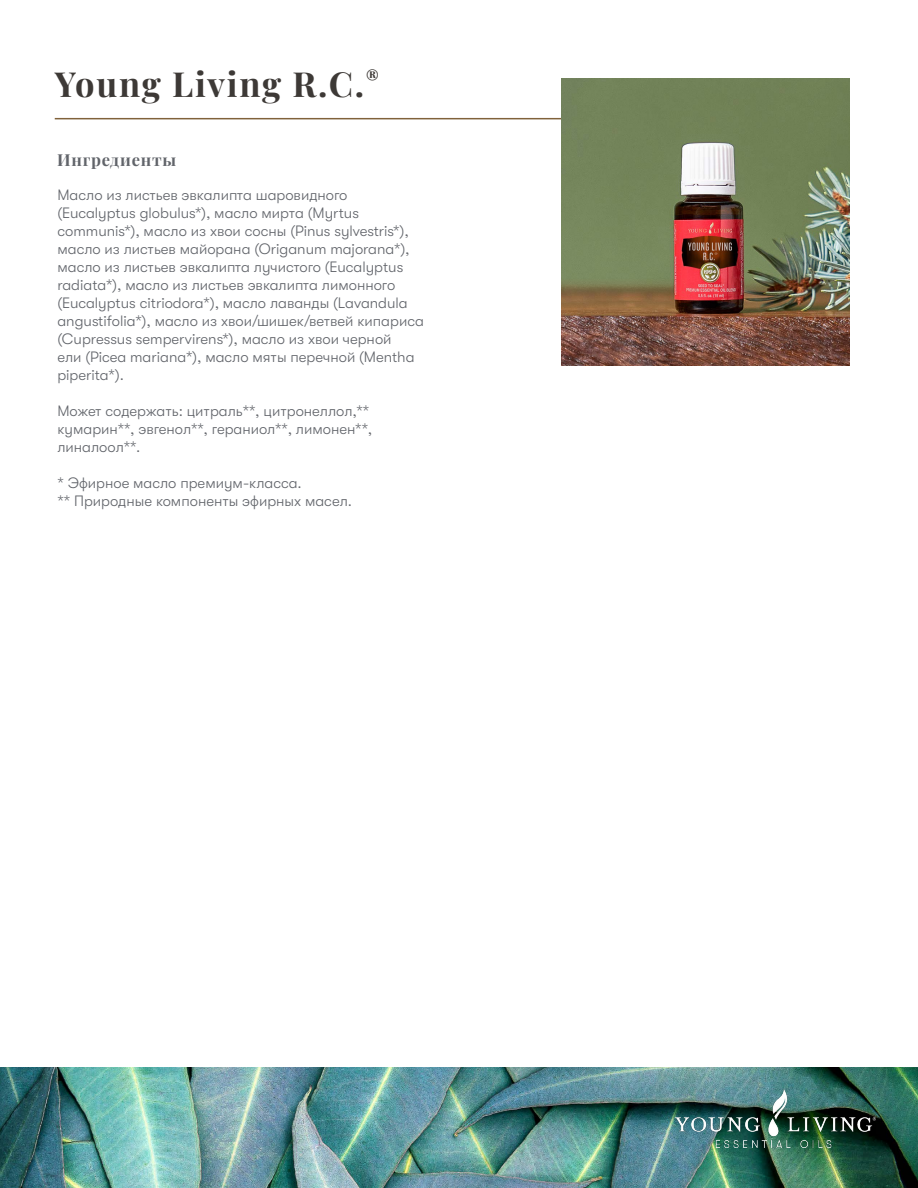
<style>
.page{position:relative;width:918px;height:1188px;background:#fff}
.page>*{position:absolute;margin:0;border:0;box-sizing:border-box;transform-origin:0 0}
.t1{font:700 34.5px "Playfair Display";letter-spacing:.05em;color:#3d3936}
.t2{font:700 16.5px "Playfair Display";letter-spacing:.05em;color:#61646a}
.t3{font:300 15px/18px "GT Walsheim Pro";color:#61646a}
</style>
<div class="page">
<img style="left:0;top:1067px;width:918px;height:121px">
<img style="left:675px;top:1090px;width:201px;height:58px">
<hr style="left:55px;top:118px;width:544px;height:1px;background:#80623b">
<img style="left:562px;top:78px;width:287px;height:288px">
<h1 class="t1" style="left:55px;top:57px;width:326px">Young Living R.C.<sup>®</sup></h1>
<p class="t2" style="left:57px;top:147px;width:121px">Ингредиенты</p>
<p class="t3" style="left:57px;top:186px;width:368px">Масло из листьев эвкалипта шаровидного (Eucalyptus globulus*), масло мирта (Myrtus communis*), масло из хвои сосны (Pinus sylvestris*), масло из листьев майорана (Origanum majorana*), масло из листьев эвкалипта лучистого (Eucalyptus radiata*), масло из листьев эвкалипта лимонного (Eucalyptus citriodora*), масло лаванды (Lavandula angustifolia*), масло из хвои/шишек/ветвей кипариса (Cupressus sempervirens*), масло из хвои черной<br>ели (Picea mariana*), масло мяты перечной (Mentha piperita*).</p>
<p class="t3" style="left:57px;top:402px;width:316px">Может содержать: цитраль**, цитронеллол,** кумарин**, эвгенол**, гераниол**, лимонен**, линалоол**.</p>
<p class="t3" style="left:57px;top:474px;width:296px">* Эфирное масло премиум-класса.<br>** Природные компоненты эфирных масел.</p>
</div>
